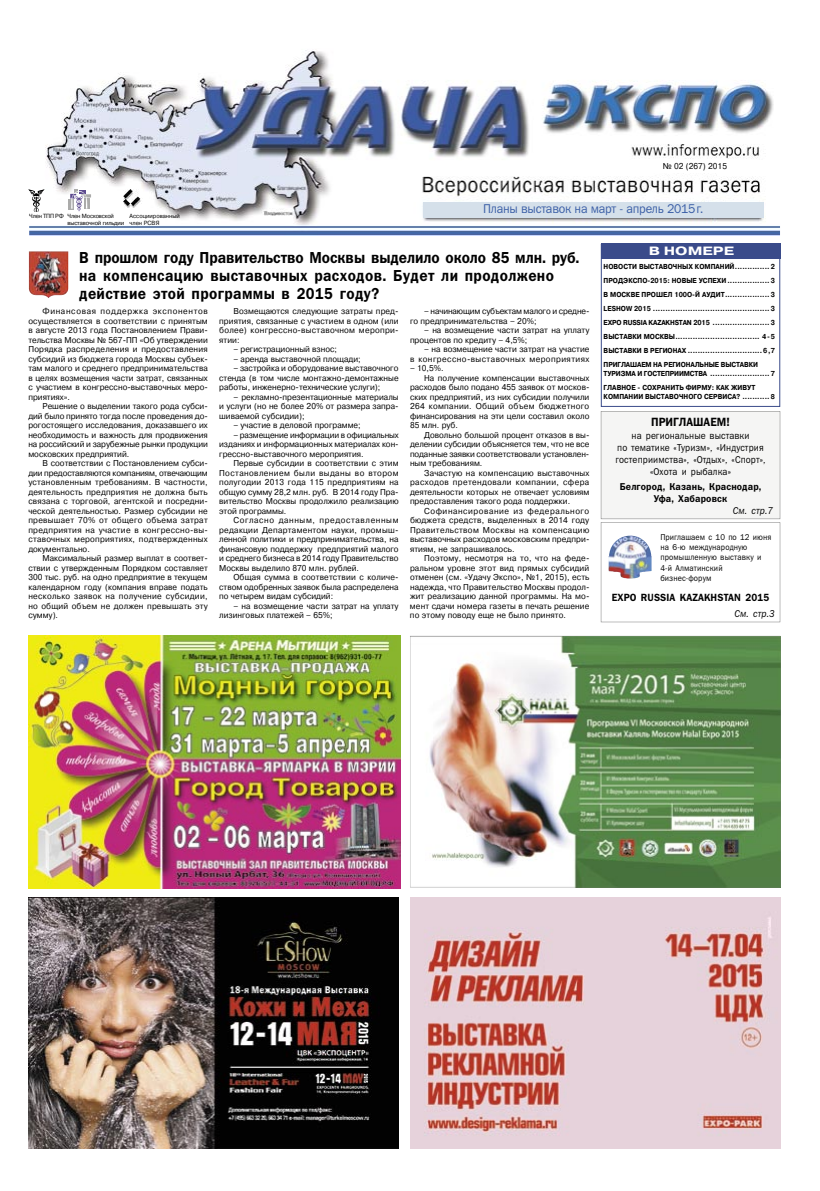
<style>
.page{position:relative;width:820px;height:1191px;background:#fff}
.page>*{position:absolute;margin:0;border:0;box-sizing:border-box;transform-origin:0 0}
.t1{font:16px/18px "Franklin Gothic Demi C";letter-spacing:.025em;color:#020202;scale:.9 1}
.t2{font:12.8px "Franklin Gothic Book C";letter-spacing:-.02em;color:#3c60a7;scale:.95 1}
.t3{font:12px "Franklin Gothic Demi C";letter-spacing:.005em;color:#020202;scale:.92 1}
.t4{font:700 12px "Pragmatica C";color:#fff;scale:1.3 1}
.t5{font:10.5px "Franklin Gothic Demi C";letter-spacing:.015em;color:#020202;scale:.92 1}
.t6{font:10px/12px "Franklin Gothic Book C";letter-spacing:.015em;color:#020202;text-align:center;scale:.92 1}
.t7{font:10px/12px "Franklin Gothic Demi C";letter-spacing:.015em;color:#020202;text-align:center;scale:.92 1}
.t8{font:italic 10px "Franklin Gothic Book C";letter-spacing:.015em;color:#020202;scale:.92 1}
.t9{font:8.5px/9.5px "Pragmatica C";color:#020202;text-align:justify;scale:.95 1}
.t10{font:8.5px/10.2px "Franklin Gothic Book C";letter-spacing:.015em;color:#020202;scale:.92 1}
.t11{font:8.5px/9.5px "Pragmatica C";letter-spacing:.05em;color:#020202;text-align:right;scale:.95 1}
.t12{font:8.5px "Pragmatica C";letter-spacing:.045em;color:#020202;scale:.95 1}
.t13{font:8.5px "Pragmatica C";letter-spacing:.02em;color:#020202;scale:.95 1}
.t14{font:8.5px "Pragmatica C";letter-spacing:.04em;color:#020202;scale:.95 1}
.t15{font:8.5px "Pragmatica C";letter-spacing:.025em;color:#020202;scale:.95 1}
.t16{font:8.5px "Pragmatica C";letter-spacing:.065em;color:#020202;scale:.95 1}
.t17{font:700 7.2px/14px "Pragmatica C";color:#020202;text-align:justify;scale:.9 1}
.t18{font:6px/6.5px "Pragmatica C";letter-spacing:-.02em;color:#020202;scale:.95 1}
.t19{font:6px/6.5px "Pragmatica C";color:#020202;scale:.95 1}
.s1{font-size:7px}
</style>
<div class="page">
<img style="left:29px;top:251px;width:39px;height:47px">
<img style="left:29px;top:50px;width:750px;height:186px">
<img style="left:124px;top:189px;width:18px;height:19px">
<div style="left:69px;top:199px;width:5px;height:11px;background:#ababaa"></div>
<svg style="left:70px;top:189px;width:21px;height:22px"></svg>
<div style="left:632px;top:159px;width:125px;height:13px;background:#fff"></div>
<div style="left:423px;top:203px;width:340px;height:15px;background:#d5e0ea"></div>
<svg style="left:28px;top:189px;width:16px;height:23px"></svg>
<img style="left:410px;top:897px;width:370px;height:251px">
<img style="left:28px;top:636px;width:372px;height:252px">
<img style="left:410px;top:636px;width:370px;height:251px">
<img style="left:28px;top:897px;width:370px;height:251px">
<svg style="left:600px;top:244px;width:180px;height:378px"></svg>
<img style="left:608px;top:535px;width:43px;height:43px">
<p class="t18" style="left:29px;top:213px;width:38px">Член ТПП РФ</p>
<p class="t19" style="left:130px;top:213px;width:54px">Ассоциированный член РСВЯ</p>
<p class="t18" style="left:67px;top:213px;width:61px">Член Мос ков с кой<br>вы с та воч ной гиль дии</p>
<p class="t9" style="left:662px;top:161px;width:69px">№ 02 (267) 2015</p>
<h2 class="t2" style="left:483px;top:202px;width:233px">Планы выставок на март - апрель 2015 г.</h2>
<h1 class="t1" style="left:79px;top:248px;width:557px">В прошлом году Правительство Москвы выделило около 85 млн. руб. на компенсацию выставочных расходов. Будет ли продолжено действие этой программы в 2015 году?</h1>
<p class="t9" style="left:28px;top:307px;width:190px;text-indent:14px">Финансовая поддержка экспонентов осуществляется в соответствии с принятым в августе 2013 года Постановлением Прави&shy;тельства Москвы № 567-ПП «Об утверждении Порядка распределения и предоставления субсидий из бюджета города Москвы субъек&shy;там малого и среднего предпринимательства в целях возмещения части затрат, связанных с участием в конгрессно-выставочных меро&shy;приятиях».</p>
<p class="t9" style="left:28px;top:402px;width:190px;text-indent:14px">Решение о выделении такого рода субси&shy;дий было принято тогда после проведения до&shy;рогостоящего исследования, доказавшего их необходимость и важность для продвижения на российский и зарубежные рынки продукции московских предприятий.</p>
<p class="t9" style="left:28px;top:459px;width:190px;text-indent:14px">В соответствии с Постановлением субси&shy;дии предоставляются компаниям, отвечающим установленным требованиям. В частности, деятельность предприятия не должна быть связана с торговой, агентской и посредни&shy;ческой деятельностью. Размер субсидии не превышает 70% от общего объема затрат предприятия на участие в конгрессно-вы&shy;ставочных мероприятиях, подтвержденных документально.</p>
<p class="t9" style="left:28px;top:554px;width:190px;text-indent:14px">Максимальный размер выплат в соответ&shy;ствии с утвержденным Порядком составляет 300 тыс. руб. на одно предприятие в текущем календарном году (компания вправе подать несколько заявок на получение субсидии, но общий объем не должен превышать эту сумму).</p>
<p class="t9" style="left:410px;top:307px;width:190px;text-indent:14px">– начинающим субъектам малого и средне&shy;го предпринимательства – 20%;</p>
<p class="t9" style="left:410px;top:326px;width:190px;text-indent:14px">– на возмещение части затрат на уплату процентов по кредиту – 4,5%;</p>
<p class="t11" style="left:410px;top:345px;width:190px">– на возмещение части затрат на участие<br>в конгрессно-выставочных мероприятиях</p>
<p class="t9" style="left:410px;top:364px;width:37px">– 10,5%.</p>
<p class="t9" style="left:424px;top:373px;width:175px">На получение компенсации выставочных</p>
<p class="t9" style="left:410px;top:383px;width:190px">расходов было подано 455 заявок от москов-</p>
<p class="t9" style="left:410px;top:392px;width:190px">ских предприятий, из них субсидии получили</p>
<p class="t14" style="left:410px;top:402px;width:190px">264 компании. Общий объем бюджетного</p>
<p class="t9" style="left:410px;top:411px;width:190px">финансирования на эти цели составил около</p>
<p class="t9" style="left:410px;top:421px;width:52px">85 млн. руб.</p>
<p class="t9" style="left:424px;top:430px;width:175px">Довольно большой процент отказов в вы-</p>
<p class="t9" style="left:410px;top:440px;width:190px">делении субсидии объясняется тем, что не все</p>
<p class="t9" style="left:410px;top:449px;width:190px">поданные заявки соответствовали установлен-</p>
<p class="t9" style="left:410px;top:459px;width:78px">ным требованиям.</p>
<p class="t13" style="left:424px;top:468px;width:175px">Зачастую на компенсацию выставочных</p>
<p class="t12" style="left:410px;top:478px;width:190px">расходов претендовали компании, сфера</p>
<p class="t9" style="left:410px;top:487px;width:190px">деятельности которых не отвечает условиям</p>
<p class="t9" style="left:410px;top:497px;width:170px">предоставления такого рода поддержки.</p>
<p class="t16" style="left:424px;top:506px;width:175px">Софинансирование из федерального</p>
<p class="t13" style="left:410px;top:516px;width:190px">бюджета средств, выделенных в 2014 году</p>
<p class="t12" style="left:410px;top:525px;width:190px">Правительством Москвы на компенсацию</p>
<p class="t9" style="left:410px;top:535px;width:190px">выставочных расходов московским предпри-</p>
<p class="t9" style="left:410px;top:544px;width:112px">ятиям, не запрашивалось.</p>
<p class="t15" style="left:424px;top:554px;width:175px">Поэтому, несмотря на то, что на феде-</p>
<p class="t9" style="left:410px;top:563px;width:190px">ральном уровне этот вид прямых субсидий</p>
<p class="t9" style="left:410px;top:573px;width:190px">отменен (см. «Удачу Экспо», №1, 2015), есть</p>
<p class="t9" style="left:410px;top:582px;width:190px">надежда, что Правительство Москвы продол-</p>
<p class="t9" style="left:410px;top:592px;width:190px">жит реализацию данной программы. На мо-</p>
<p class="t9" style="left:410px;top:601px;width:190px">мент сдачи номера газеты в печать решение</p>
<p class="t9" style="left:410px;top:611px;width:166px">по этому поводу еще не было принято.</p>
<p class="t9" style="left:219px;top:307px;width:190px;text-indent:14px">Возмещаются следующие затраты пред&shy;приятия, связанные с участием в одном (или более) конгрессно-выставочном меропри&shy;ятии:</p>
<p class="t9" style="left:233px;top:345px;width:111px">– регистрационный взнос;</p>
<p class="t9" style="left:233px;top:354px;width:135px">– аренда выставочной площади;</p>
<p class="t9" style="left:219px;top:364px;width:190px;text-indent:14px">– застройка и оборудование выставочного стенда (в том числе монтажно-демонтажные работы, инженерно-технические услуги);</p>
<p class="t9" style="left:219px;top:392px;width:190px;text-indent:14px">– рекламно-презентационные материалы и услуги (но не более 20% от размера запра&shy;шиваемой субсидии);</p>
<p class="t9" style="left:233px;top:421px;width:135px">– участие в деловой программе;</p>
<p class="t9" style="left:219px;top:430px;width:190px;text-indent:14px">– размещение информации в официальных изданиях и информационных материалах кон&shy;грессно-выставочного мероприятия.</p>
<p class="t9" style="left:219px;top:459px;width:190px;text-indent:14px">Первые субсидии в соответствии с этим Постановлением были выданы во втором полугодии 2013 года 115 предприятиям на общую сумму 28,2 млн. руб. В 2014 году Пра&shy;вительство Москвы продолжило реализацию этой программы.</p>
<p class="t9" style="left:219px;top:516px;width:190px;text-indent:14px">Согласно данным, предоставленным редакции Департаментом науки, промыш&shy;ленной политики и предпринимательства, на финансовую поддержку предприятий малого и среднего бизнеса в 2014 году Правительство Москвы выделило 870 млн. рублей.</p>
<p class="t9" style="left:219px;top:573px;width:190px;text-indent:14px">Общая сумма в соответствии с количе&shy;ством одобренных заявок была распределена по четырем видам субсидий:</p>
<p class="t9" style="left:219px;top:601px;width:190px;text-indent:14px">– на возмещение части затрат на уплату лизинговых платежей – 65%;</p>
<h3 class="t4" style="left:648px;top:244px;width:67px">В НОМЕРЕ</h3>
<p class="t17" style="left:603px;top:260px;width:192px">НОВОСТИ ВЫСТАВОЧНЫХ КОМПАНИЙ .............. 2<br>ПРОДЭКСПО-2015: НОВЫЕ УСПЕХИ ................. 3<br>В МОСКВЕ ПРОШЕЛ 100О-Й АУДИТ .................. 3<br>LESHOW 2015 ............................................... 3<br>EXPO RUSSIA KAZAKHSTAN 2015 ....................... 3<br>ВЫСТАВКИ МОСКВЫ .................................. 4 -5<br>ВЫСТАВКИ В РЕГИОНАХ ..............................6 ,7<br>ПРИГЛАШАЕМ НА РЕГИОНАЛЬНЫЕ ВЫСТАВКИ</p>
<p class="t17" style="left:603px;top:367px;width:192px">ТУРИЗМА И ГОСТЕПРИИМСТВА ........................ 7<br>ГЛАВНОЕ - СОХРАНИТЬ ФИРМУ: КАК ЖИВУТ</p>
<p class="t17" style="left:603px;top:389px;width:192px">КОМПАНИИ ВЫСТАВОЧНОГО СЕРВИСА? ........... <span class="s1">8</span></p>
<h3 class="t3" style="left:651px;top:415px;width:87px">ПРИГЛАШАЕМ!</h3>
<p class="t6" style="left:615px;top:430px;width:165px">на региональные выставки<br>по тематике «Туризм», «Индустрия гостеприимства», «Отдых», «Спорт», «Охота и рыбалка»</p>
<p class="t7" style="left:619px;top:480px;width:155px">Белгород, Казань, Краснодар,<br>Уфа, Хабаровск</p>
<p class="t8" style="left:732px;top:505px;width:45px">См. стр.7</p>
<p class="t10" style="left:660px;top:532px;width:122px">Приглашаем с 10 по 12 июня на 6-ю международную промышленную выставку и<br>4-й Алматинский бизнес-форум</p>
<p class="t5" style="left:611px;top:591px;width:173px">EXPO RUSSIA KAZAKHSTAN 2015</p>
<p class="t8" style="left:734px;top:607px;width:45px">См. стр.3</p>
</div>
